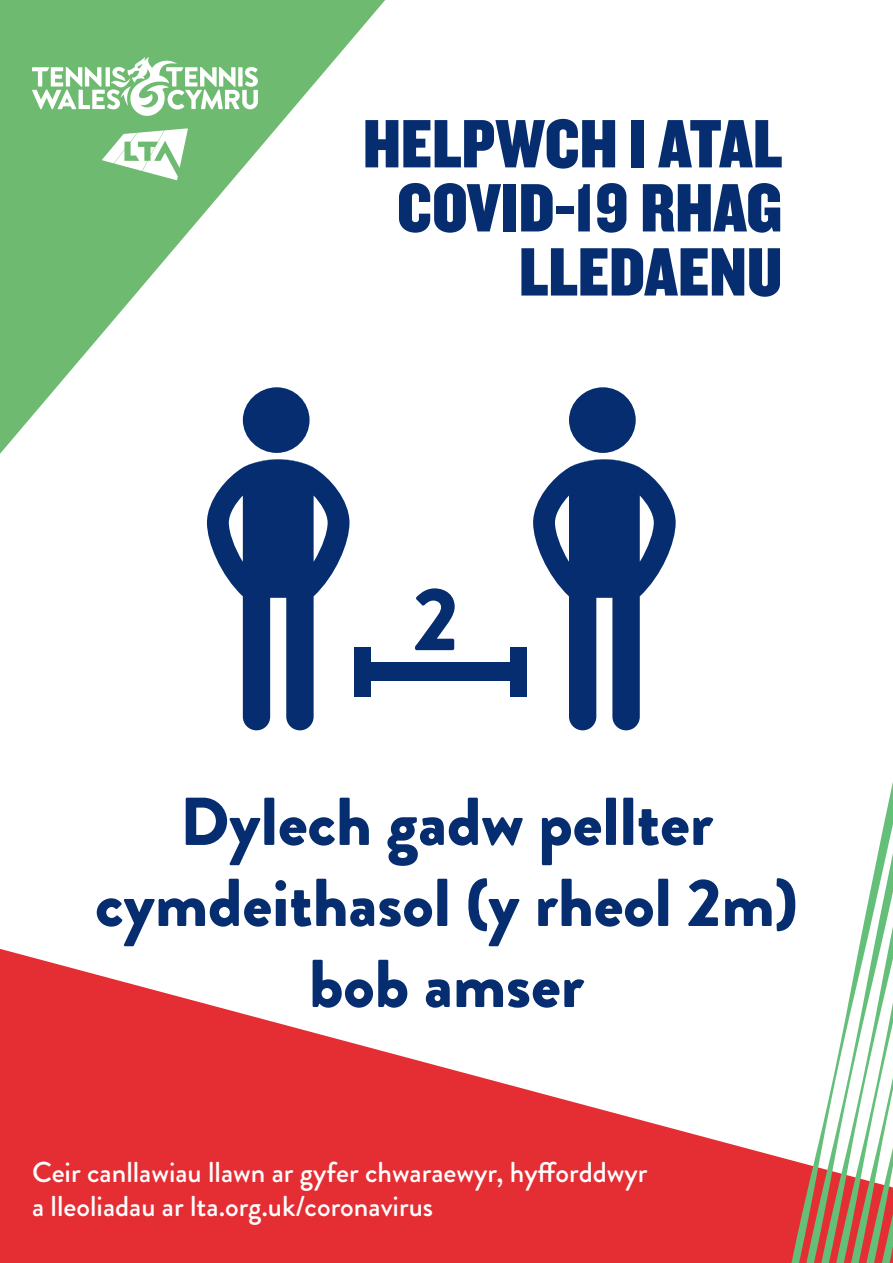
<style>
.page{position:relative;width:893px;height:1263px;background:#fff}
.page>*{position:absolute;margin:0;border:0;box-sizing:border-box;transform-origin:0 0}
.t1{font:71.1px/64.1px "Knockout 70 Full Welterwt";color:#052d6f;text-align:right}
.Paragraph_Style_1{font:900 67.5px/81px "Brandon Grotesque";color:#052d6f;text-align:center}
.Paragraph_Style_1-2{font:500 28.8px/34.5px "Brandon Grotesque";color:#fff}
</style>
<div class="page">
<svg style="left:0;top:949px;width:780px;height:314px;fill:#e52e34"></svg>
<svg style="left:0;top:0;width:385px;height:454px"></svg>
<svg style="left:780px;top:1157px;width:8px;height:106px"></svg>
<svg style="left:788px;top:1159px;width:15px;height:104px;fill:#e52e34"></svg>
<svg style="left:803px;top:1150px;width:14px;height:113px"></svg>
<svg style="left:817px;top:782px;width:76px;height:481px"></svg>
<svg style="left:102px;top:128px;width:86px;height:52px"></svg>
<svg style="left:32px;top:57px;width:226px;height:59px"></svg>
<svg style="left:533px;top:459px;width:143px;height:271px"></svg>
<div style="left:569px;top:387px;width:67px;height:66px;background:#052d6f;border-radius:50%"></div>
<svg style="left:207px;top:459px;width:142px;height:271px"></svg>
<div style="left:243px;top:387px;width:67px;height:66px;background:#052d6f;border-radius:50%"></div>
<div style="left:354px;top:662px;width:172px;height:19px;background:#052d6f"></div>
<div style="left:354px;top:647px;width:16px;height:50px;background:#052d6f"></div>
<div style="left:510px;top:647px;width:16px;height:50px;background:#052d6f"></div>
<svg style="left:415px;top:588px;width:40px;height:62px"></svg>
<p class="t1" style="left:363px;top:110px;width:421px">HELPWCH I ATAL<br>COVID-19 RHAG<br>LLEDAENU</p>
<p class="Paragraph_Style_1" style="left:95px;top:782px;width:704px">Dylech gadw pellter cymdeithasol (y rheol 2m) bob amser</p>
<p class="Paragraph_Style_1-2" style="left:32px;top:1155px;width:617px">Ceir canllawiau llawn ar gyfer chwaraewyr, hyfforddwyr a lleoliadau ar lta.org.uk/coronavirus</p>
</div>
